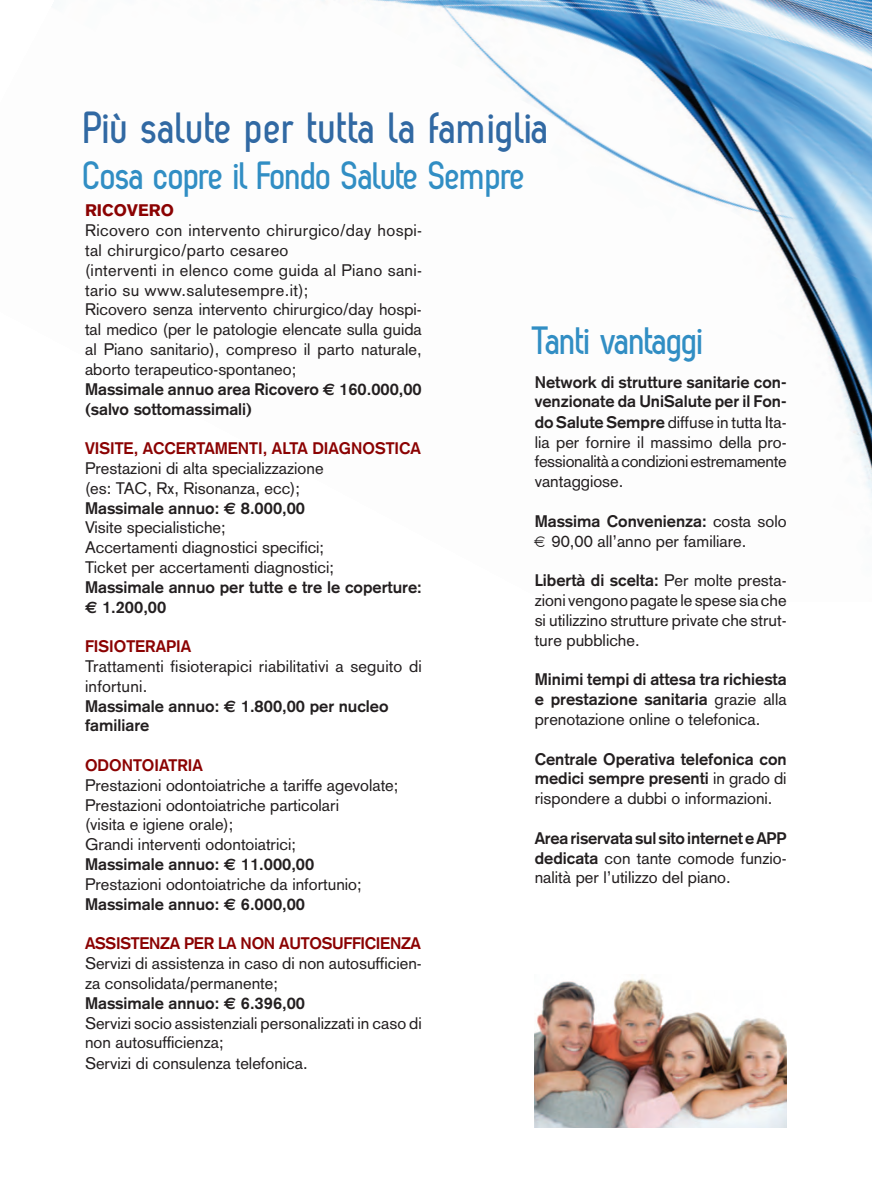
<style>
.page{position:relative;width:872px;height:1191px;background:#fff}
.page>*{position:absolute;margin:0;border:0;box-sizing:border-box;transform-origin:0 0}
.t1{font:700 45px "Zag";color:#3169a3}
.t2{font:700 39.45px "Zag";letter-spacing:-.03em;color:#318ec4}
.t3{font:16.5px/19.8px "Akzidenz Grotesk";color:#231f20}
.t4{font:700 16.5px/19.8px "Akzidenz Grotesk";color:#231f20;text-align:justify}
.t5{font:700 16.5px "Akzidenz Grotesk";color:#8b0202}
.t6{font:900 16.5px "Akzidenz Grotesk";color:#8b0202}
.s1{font-weight:700}
.s2{font-family:"Euro Sans";font-weight:700}
.s3{font-family:"Euro Sans"}
.s4{font-weight:400}
</style>
<div class="page">
<img style="left:321px;top:0;width:551px;height:498px">
<img style="left:535px;top:978px;width:252px;height:149px">
<h1 class="t1" style="left:84px;top:111px;width:467px">Più salute per tutta la famiglia</h1>
<h2 class="t2" style="left:84px;top:160px;width:445px">Cosa copre il Fondo Salute Sempre</h2>
<p class="t6" style="left:85px;top:205px;width:90px">RICOVERO</p>
<p class="t3" style="left:85px;top:222px;width:338px">Ricovero con intervento chirurgico/day hospi&shy;tal chirurgico/parto cesareo<br>(interventi in elenco come guida al Piano sani&shy;tario su www.salutesempre.it);<br>Ricovero senza intervento chirurgico/day hospi&shy;tal medico (per le patologie elencate sulla guida al Piano sanitario), compreso il parto naturale, aborto terapeutico-spontaneo;<br><span class="s1">Massimale annuo area Ricovero</span> <span class="s2">€</span> <span class="s1">160.000,00 (salvo sottomassimali)</span></p>
<p class="t5" style="left:85px;top:442px;width:337px">VISITE, ACCERTAMENTI, ALTA DIAGNOSTICA</p>
<p class="t3" style="left:85px;top:460px;width:250px">Prestazioni di alta specializzazione (es: TAC, Rx, Risonanza, ecc); <span class="s1">Massimale annuo:</span> <span class="s2">€</span> <span class="s1">8.000,00<br></span>Visite specialistiche;<br>Accertamenti diagnostici specifici; Ticket per accertamenti diagnostici;</p>
<p class="t4" style="left:85px;top:578px;width:338px">Massimale annuo per tutte e tre le coperture: <span class="s3">€</span> 1.200,00</p>
<p class="t5" style="left:85px;top:640px;width:108px">FISIOTERAPIA</p>
<p class="t3" style="left:85px;top:658px;width:338px">Trattamenti fisioterapici riabilitativi a seguito di infortuni.<br><span class="s1">Massimale annuo:</span> <span class="s2">€</span> <span class="s1">1.800,00 per nucleo familiare</span></p>
<p class="t5" style="left:85px;top:759px;width:119px">ODONTOIATRIA</p>
<p class="t3" style="left:85px;top:777px;width:315px">Prestazioni odontoiatriche a tariffe agevolate; Prestazioni odontoiatriche particolari<br>(visita e igiene orale);<br>Grandi interventi odontoiatrici;<br><span class="s1">Massimale annuo:</span> <span class="s2">€</span> <span class="s1">11.000,00<br></span>Prestazioni odontoiatriche da infortunio; <span class="s1">Massimale annuo:</span> <span class="s2">€</span> <span class="s1">6.000,00</span></p>
<p class="t5" style="left:85px;top:937px;width:337px">ASSISTENZA PER LA NON AUTOSUFFICIENZA</p>
<p class="t3" style="left:85px;top:955px;width:338px">Servizi di assistenza in caso di non autosufficien&shy;za consolidata/permanente;<br><span class="s1">Massimale annuo:</span> <span class="s2">€</span> <span class="s1">6.396,00<br></span>Servizi socio assistenziali personalizzati in caso di non autosufficienza;<br>Servizi di consulenza telefonica.</p>
<h2 class="t2" style="left:532px;top:326px;width:175px">Tanti vantaggi</h2>
<p class="t3" style="left:535px;top:373px;width:253px;text-align:justify"><span class="s1">Network di strutture sanitarie con&shy;venzionate da UniSalute per il Fon&shy;do Salute Sempre</span> diffuse in tutta Ita&shy;lia per fornire il massimo della pro&shy;fessionalità a condizioni estremamente vantaggiose.</p>
<p class="t3" style="left:551px;top:513px;width:236px;text-indent:-17px"><span class="s1">Massima Convenienza:</span> costa solo<br>90,00 all’anno per familiare.</p>
<p class="t3" style="left:535px;top:572px;width:253px;text-align:justify"><span class="s1">Libertà di scelta:</span> Per molte presta&shy;zioni vengono pagate le spese sia che si utilizzino strutture private che strut&shy;ture pubbliche.</p>
<p class="t4" style="left:535px;top:671px;width:253px">Minimi tempi di attesa tra richiesta e prestazione sanitaria <span class="s4">grazie alla prenotazione online o telefonica.</span></p>
<p class="t4" style="left:535px;top:750px;width:253px">Centrale Operativa telefonica con medici sempre presenti <span class="s4">in grado di rispondere a dubbi o informazioni.</span></p>
<p class="t3" style="left:535px;top:830px;width:253px;text-align:justify"><span class="s1">Area riservata sul sito internet e APP dedicata</span> con tante comode funzio&shy;nalità per l’utilizzo del piano.</p>
</div>
